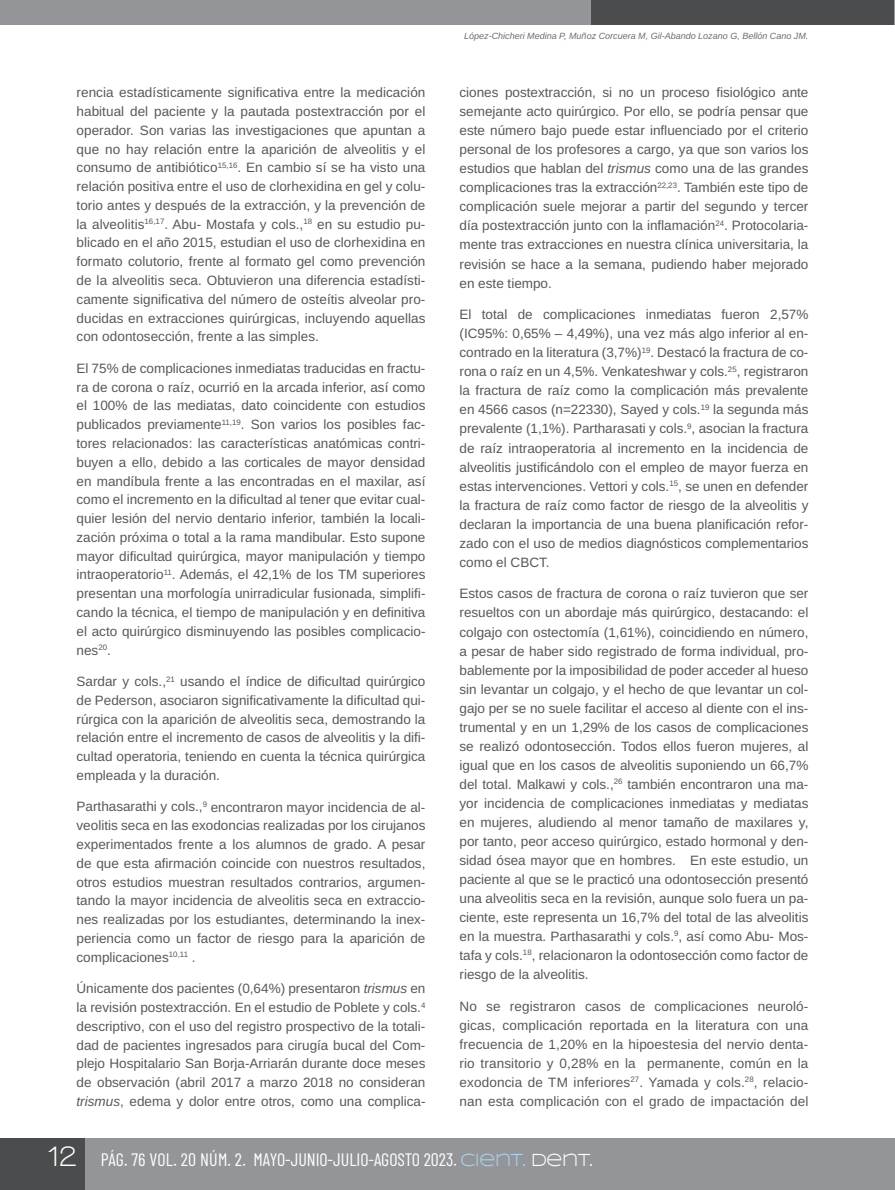
<style>
.page{position:relative;width:895px;height:1190px;background:#fff}
.page>*{position:absolute;margin:0;border:0;box-sizing:border-box;transform-origin:0 0}
.t1{font:18px "Barlow Condensed";color:#fff}
.t2{font:13.5px/19px "Arimo";color:#57585a;text-align:justify}
.t3{font:italic 9px "Arimo";color:#6c6d70}
.s1{font-style:italic}
.s2{font-family:"Walkway";font-weight:700;font-size:30px}
.s3{font-family:"Syncopate";color:#add2ed}
.s4{font-family:"Syncopate"}
</style>
<div class="page">
<hr style="left:893px;top:1138px;width:1px;height:52px;background:#939598">
<div style="left:0;top:1138px;width:893px;height:52px;background:#939598"></div>
<div style="left:0;top:1138px;width:85px;height:52px;background:#4b4c4d"></div>
<div style="left:0;top:0;width:893px;height:25px;background:#939598"></div>
<div style="left:591px;top:0;width:302px;height:25px;background:#4b4c4d"></div>
<svg style="left:893px;top:0;width:2px;height:25px"></svg>
<p class="t2" style="left:77px;top:83px;width:350px">rencia estadísticamente significativa entre la medicación habitual del paciente y la pautada postextracción por el operador. Son varias las investigaciones que apuntan a que no hay relación entre la aparición de alveolitis y el consumo de antibiótico<sup>15,16</sup>. En cambio sí se ha visto una relación positiva entre el uso de clorhexidina en gel y colu&shy;torio antes y después de la extracción, y la prevención de la alveolitis<sup>16,17</sup>. Abu- Mostafa y cols.,<sup>18</sup> en su estudio pu&shy;blicado en el año 2015, estudian el uso de clorhexidina en formato colutorio, frente al formato gel como prevención de la alveolitis seca. Obtuvieron una diferencia estadísti&shy;camente significativa del número de osteítis alveolar pro&shy;ducidas en extracciones quirúrgicas, incluyendo aquellas con odontosección, frente a las simples.</p>
<p class="t2" style="left:76px;top:359px;width:350px">El 75% de complicaciones inmediatas traducidas en fractu&shy;ra de corona o raíz, ocurrió en la arcada inferior, así como el 100% de las mediatas, dato coincidente con estudios publicados previamente<sup>11,19</sup>. Son varios los posibles fac&shy;tores relacionados: las características anatómicas contri&shy;buyen a ello, debido a las corticales de mayor densidad en mandíbula frente a las encontradas en el maxilar, así como el incremento en la dificultad al tener que evitar cual&shy;quier lesión del nervio dentario inferior, también la locali&shy;zación próxima o total a la rama mandibular. Esto supone mayor dificultad quirúrgica, mayor manipulación y tiempo intraoperatorio<sup>11</sup>. Además, el 42,1% de los TM superiores presentan una morfología unirradicular fusionada, simplifi&shy;cando la técnica, el tiempo de manipulación y en definitiva el acto quirúrgico disminuyendo las posibles complicacio&shy;nes<sup>20</sup>.</p>
<p class="t2" style="left:77px;top:672px;width:350px">Sardar y cols.,<sup>21</sup> usando el índice de dificultad quirúrgico de Pederson, asociaron significativamente la dificultad qui&shy;rúrgica con la aparición de alveolitis seca, demostrando la relación entre el incremento de casos de alveolitis y la difi&shy;cultad operatoria, teniendo en cuenta la técnica quirúrgica empleada y la duración.</p>
<p class="t2" style="left:77px;top:797px;width:350px">Parthasarathi y cols.,<sup>9</sup> encontraron mayor incidencia de al&shy;veolitis seca en las exodoncias realizadas por los cirujanos experimentados frente a los alumnos de grado. A pesar de que esta afirmación coincide con nuestros resultados, otros estudios muestran resultados contrarios, argumen&shy;tando la mayor incidencia de alveolitis seca en extraccio&shy;nes realizadas por los estudiantes, determinando la inex&shy;periencia como un factor de riesgo para la aparición de complicaciones<sup>10,11</sup> .</p>
<p class="t2" style="left:77px;top:979px;width:350px">Únicamente dos pacientes (0,64%) presentaron <span class="s1">trismus</span> en la revisión postextracción. En el estudio de Poblete y cols.<sup>4 </sup>descriptivo, con el uso del registro prospectivo de la totali&shy;dad de pacientes ingresados para cirugía bucal del Com&shy;plejo Hospitalario San Borja-Arriarán durante doce meses de observación (abril 2017 a marzo 2018 no consideran <span class="s1">trismus</span>, edema y dolor entre otros, como una complica-</p>
<p class="t3" style="left:464px;top:29px;width:345px">López-Chicheri Medina P, Muñoz Corcuera M, Gil-Abando Lozano G, Bellón Cano JM.</p>
<p class="t2" style="left:459px;top:83px;width:350px">ciones postextracción, si no un proceso fisiológico ante semejante acto quirúrgico. Por ello, se podría pensar que este número bajo puede estar influenciado por el criterio personal de los profesores a cargo, ya que son varios los estudios que hablan del <span class="s1">trismus</span> como una de las grandes complicaciones tras la extracción<sup>22,23</sup>. También este tipo de complicación suele mejorar a partir del segundo y tercer día postextracción junto con la inflamación<sup>24</sup>. Protocolaria&shy;mente tras extracciones en nuestra clínica universitaria, la revisión se hace a la semana, pudiendo haber mejorado en este tiempo.</p>
<p class="t2" style="left:459px;top:305px;width:350px">El total de complicaciones inmediatas fueron 2,57% (IC95%: 0,65% – 4,49%), una vez más algo inferior al en&shy;contrado en la literatura (3,7%)<sup>19</sup>. Destacó la fractura de co&shy;rona o raíz en un 4,5%. Venkateshwar y cols.<sup>25</sup>, registraron la fractura de raíz como la complicación más prevalente en 4566 casos (n=22330), Sayed y cols.<sup>19</sup> la segunda más prevalente (1,1%). Partharasati y cols.<sup>9</sup>, asocian la fractura de raíz intraoperatoria al incremento en la incidencia de alveolitis justificándolo con el empleo de mayor fuerza en estas intervenciones. Vettori y cols.<sup>15</sup>, se unen en defender la fractura de raíz como factor de riesgo de la alveolitis y declaran la importancia de una buena planificación refor&shy;zado con el uso de medios diagnósticos complementarios como el CBCT.</p>
<p class="t2" style="left:459px;top:584px;width:350px">Estos casos de fractura de corona o raíz tuvieron que ser resueltos con un abordaje más quirúrgico, destacando: el colgajo con ostectomía (1,61%), coincidiendo en número, a pesar de haber sido registrado de forma individual, pro&shy;bablemente por la imposibilidad de poder acceder al hueso sin levantar un colgajo, y el hecho de que levantar un col&shy;gajo per se no suele facilitar el acceso al diente con el ins&shy;trumental y en un 1,29% de los casos de complicaciones se realizó odontosección. Todos ellos fueron mujeres, al igual que en los casos de alveolitis suponiendo un 66,7% del total. Malkawi y cols.,<sup>26</sup> también encontraron una ma&shy;yor incidencia de complicaciones inmediatas y mediatas en mujeres, aludiendo al menor tamaño de maxilares y, por tanto, peor acceso quirúrgico, estado hormonal y den&shy;sidad ósea mayor que en hombres. En este estudio, un paciente al que se le practicó una odontosección presentó una alveolitis seca en la revisión, aunque solo fuera un pa&shy;ciente, este representa un 16,7% del total de las alveolitis en la muestra. Parthasarathi y cols.<sup>9</sup>, así como Abu- Mos&shy;tafa y cols.<sup>18</sup>, relacionaron la odontosección como factor de riesgo de la alveolitis.</p>
<p class="t2" style="left:459px;top:996px;width:350px">No se registraron casos de complicaciones neuroló&shy;gicas, complicación reportada en la literatura con una frecuencia de 1,20% en la hipoestesia del nervio denta&shy;rio transitorio y 0,28% en la permanente, común en la exodoncia de TM inferiores<sup>27</sup>. Yamada y cols.<sup>28</sup>, relacio&shy;nan esta complicación con el grado de impactación del</p>
<h1 class="t1" style="left:47px;top:1146px;width:547px"><span class="s2">12</span> PÁG. 76 VOL. 20 NÚM. 2. MAYO-JUNIO-JULIO-AGOSTO 2023. <span class="s3">CIENT.</span> <span class="s4">DENT.</span></h1>
</div>
